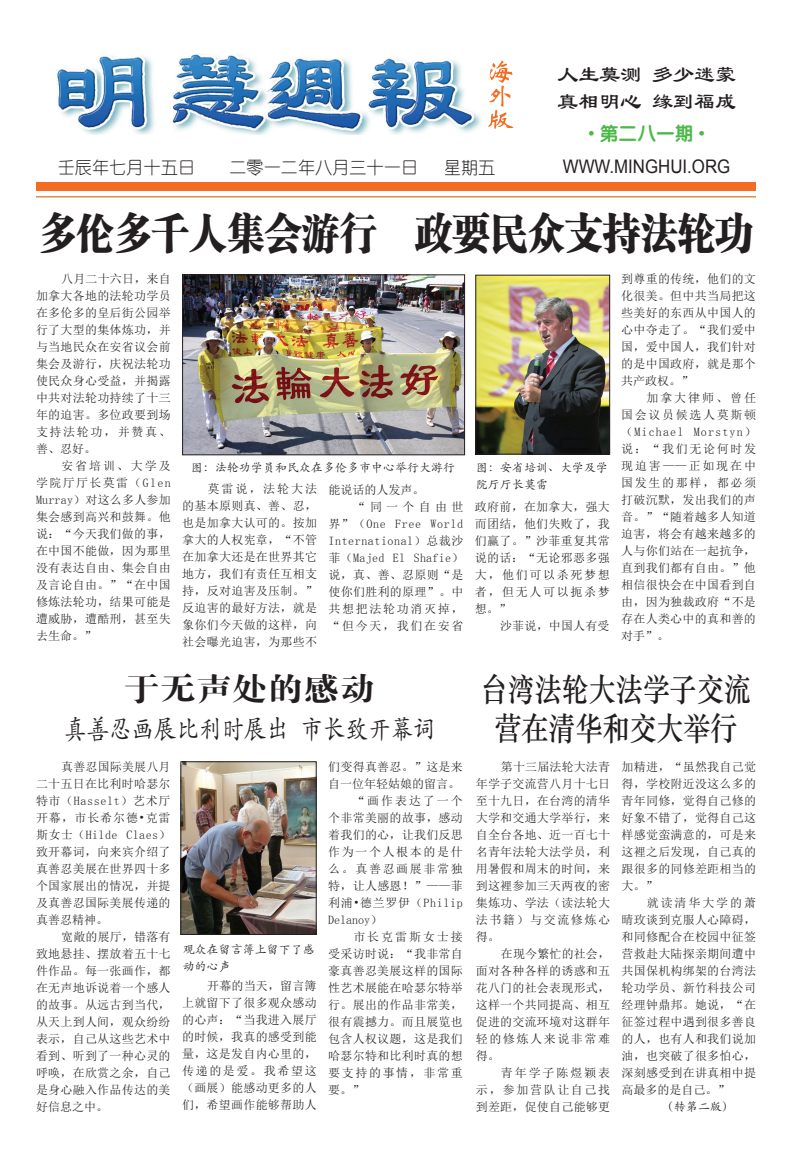
<style>
.page{position:relative;width:792px;height:1152px;background:#fff}
.page>*{position:absolute;margin:0;border:0;box-sizing:border-box;transform-origin:0 0}
.t1{font:42.3px "FZCSJW GB1 0";color:#231f20;scale:.89 1}
.t2{font:32.4px/38px "ST Zhongsong";color:#231f20;text-align:center;scale:.83 1}
.t3{font:32.4px "FZDBSJW GB1 0";color:#231f20;scale:1.11 1}
.t4{font:27px "ST Kaiti";color:#231f20;scale:.83 1}
.t5{font:23.4px/26.5px "Li Su";color:#231f20;scale:.9 1}
.t6{font:18.7px "Arial";color:#231f20;scale:.9 1}
.t7{font:18.7px "FZY4 JW GB1 0";color:#4cb848}
.t8{font:17.2px "You Yuan";color:#231f20}
.t9{font:12px/17px "Sim Sun";letter-spacing:.02em;color:#231f20;text-align:justify}
.t10{font:12px/17px "ST Kaiti";color:#231f20}
.t11{font:12px "Sim Sun";letter-spacing:.135em;color:#231f20}
.t12{font:12px "Sim Sun";letter-spacing:.055em;color:#231f20}
.t13{font:12px "Sim Sun";color:#231f20}
.t14{font:12px "Sim Sun";letter-spacing:.045em;color:#231f20}
.t15{font:12px "Sim Sun";letter-spacing:.16em;color:#231f20}
.s1{font-family:"Arial"}
</style>
<div class="page">
<hr style="left:36px;top:196px;width:720px;height:1px;background:#d06f18">
<div style="left:36px;top:182px;width:720px;height:9px;background:#f36c21"></div>
<svg style="left:488px;top:61px;width:25px;height:68px"></svg>
<img style="left:57px;top:54px;width:424px;height:80px">
<img style="left:184px;top:277px;width:279px;height:176px">
<div style="left:182px;top:275px;width:283px;height:180px;border:1px solid #231f20"></div>
<img style="left:478px;top:277px;width:130px;height:175px">
<div style="left:476px;top:275px;width:134px;height:179px;border:1px solid #231f20"></div>
<img style="left:183px;top:764px;width:131px;height:169px">
<div style="left:181px;top:762px;width:135px;height:173px;border:1px solid #231f20"></div>
<h3 class="t5" style="left:557px;top:61px;width:200px">人生莫测 多少迷蒙真相明心 缘到福成</h3>
<h3 class="t8" style="left:58px;top:158px;width:139px">壬辰年七月十五日</h3>
<h3 class="t8" style="left:229px;top:158px;width:190px">二零一二年八月三十一日</h3>
<h3 class="t8" style="left:444px;top:158px;width:53px">星期五</h3>
<h3 class="t7" style="left:588px;top:122px;width:118px"><span class="s1">•</span> 第二八一期 <span class="s1">•</span></h3>
<h3 class="t6" style="left:563px;top:154px;width:188px">WWW.MINGHUI.ORG</h3>
<h1 class="t1" style="left:39px;top:209px;width:804px">多伦多千人集会游行　政要民众支持法轮功</h1>
<p class="t9" style="left:36px;top:270px;width:136px;text-indent:25px">八月二十六日，来自加拿大各地的法轮功学员在多伦多的皇后街公园举行了大型的集体炼功，并与当地民众在安省议会前集会及游行，庆祝法轮功使民众身心受益，并揭露中共对法轮功持续了十三年的迫害。多位政要到场支持法轮功，并赞真、善、忍好。</p>
<p class="t9" style="left:36px;top:457px;width:136px;text-indent:25px">安省培训、大学及学院厅厅长莫雷（Glen Murray）对这么多人参加集会感到高兴和鼓舞。他说：“今天我们做的事，在中国不能做，因为那里没有表达自由、集会自由及言论自由。”“在中国修炼法轮功，结果可能是遭威胁，遭酷刑，甚至失去生命。”</p>
<p class="t10" style="left:191px;top:458px;width:265px">图：法轮功学员和民众在多伦多市中心举行大游行</p>
<p class="t10" style="left:476px;top:458px;width:133px">图：安省培训、大学及学院厅厅长莫雷</p>
<p class="t9" style="left:182px;top:480px;width:136px;text-indent:25px">莫雷说，法轮大法的基本原则真、善、忍，也是加拿大认可的。按加拿大的人权宪章，“不管在加拿大还是在世界其它地方，我们有责任互相支持，反对迫害及压制。”反迫害的最好方法，就是象你们今天做的这样，向社会曝光迫害，为那些不</p>
<p class="t13" style="left:329px;top:483px;width:97px">能说话的人发声。</p>
<p class="t9" style="left:354px;top:498px;width:111px">“同一个自由世</p>
<p class="t12" style="left:329px;top:517px;width:136px">界”（One Free World</p>
<p class="t14" style="left:329px;top:534px;width:136px">International）总裁沙</p>
<p class="t9" style="left:329px;top:549px;width:136px">菲（Majed El Shafie）</p>
<p class="t9" style="left:329px;top:566px;width:136px">说，真、善、忍原则“是</p>
<p class="t9" style="left:329px;top:583px;width:136px">使你们胜利的原理”。中</p>
<p class="t11" style="left:329px;top:602px;width:136px">共想把法轮功消灭掉，</p>
<p class="t11" style="left:329px;top:619px;width:136px">“但今天，我们在安省</p>
<p class="t9" style="left:475px;top:498px;width:136px">政府前，在加拿大，强大而团结，他们失败了，我们赢了。”沙菲重复其常说的话：“无论邪恶多强大，他们可以杀死梦想者，但无人可以扼杀梦想。”</p>
<p class="t9" style="left:500px;top:617px;width:111px">沙菲说，中国人有受</p>
<p class="t9" style="left:621px;top:270px;width:136px">到尊重的传统，他们的文化很美。但中共当局把这些美好的东西从中国人的心中夺走了。“我们爱中国，爱中国人，我们针对的是中国政府，就是那个共产政权。”</p>
<p class="t9" style="left:621px;top:389px;width:136px;text-indent:25px">加拿大律师、曾任国会议员候选人莫斯顿（Michael Morstyn）说：“我们无论何时发现迫害——正如现在中国发生的那样，都必须打破沉默，发出我们的声音。”“随着越多人知道迫害，将会有越来越多的人与你们站在一起抗争，直到我们都有自由。”他相信很快会在中国看到自由，因为独裁政府“不是存在人类心中的真和善的对手”。</p>
<h2 class="t3" style="left:123px;top:671px;width:229px">于无声处的感动</h2>
<h3 class="t4" style="left:64px;top:711px;width:449px">真善忍画展比利时展出 市长致开幕词</h3>
<p class="t9" style="left:36px;top:758px;width:136px;text-indent:25px">真善忍国际美展八月二十五日在比利时哈瑟尔特市（Hasselt）艺术厅开幕，市长希尔德•克雷斯女士（Hilde Claes）致开幕词，向来宾介绍了真善忍美展在世界四十多个国家展出的情况，并提及真善忍国际美展传递的真善忍精神。</p>
<p class="t9" style="left:36px;top:928px;width:136px;text-indent:25px">宽敞的展厅，错落有致地悬挂、摆放着五十七件作品。每一张画作，都在无声地诉说着一个感人的故事。从远古到当代，从天上到人间，观众纷纷表示，自己从这些艺术中看到、听到了一种心灵的呼唤，在欣赏之余，自己是身心融入作品传达的美好信息之中。</p>
<p class="t10" style="left:183px;top:941px;width:133px">观众在留言簿上留下了感动的心声</p>
<p class="t9" style="left:182px;top:977px;width:136px;text-indent:25px">开幕的当天，留言簿上就留下了很多观众感动的心声：“当我进入展厅的时候，我真的感受到能量，这是发自内心里的，传递的是爱。我希望这（画展）能感动更多的人们，希望画作能够帮助人</p>
<p class="t9" style="left:328px;top:758px;width:136px">们变得真善忍。”这是来</p>
<p class="t13" style="left:328px;top:777px;width:133px">自一位年轻姑娘的留言。</p>
<p class="t15" style="left:353px;top:794px;width:111px">“画作表达了一个</p>
<p class="t9" style="left:328px;top:809px;width:136px">个非常美丽的故事，感动</p>
<p class="t9" style="left:328px;top:826px;width:136px">着我们的心，让我们反思</p>
<p class="t11" style="left:328px;top:845px;width:136px">作为一个人根本的是什</p>
<p class="t11" style="left:328px;top:862px;width:136px">么。真善忍画展非常独</p>
<p class="t9" style="left:328px;top:877px;width:136px">特，让人感恩！”——菲</p>
<p class="t12" style="left:328px;top:896px;width:136px">利浦•德兰罗伊（Philip</p>
<p class="t13" style="left:328px;top:913px;width:55px">Delanoy）</p>
<p class="t15" style="left:353px;top:930px;width:111px">市长克雷斯女士接</p>
<p class="t9" style="left:328px;top:945px;width:136px">受采访时说：“我非常自</p>
<p class="t9" style="left:328px;top:962px;width:136px">豪真善忍美展这样的国际</p>
<p class="t9" style="left:328px;top:979px;width:136px">性艺术展能在哈瑟尔特举</p>
<p class="t9" style="left:328px;top:996px;width:136px">行。展出的作品非常美，</p>
<p class="t9" style="left:328px;top:1013px;width:136px">很有震撼力。而且展览也</p>
<p class="t9" style="left:328px;top:1030px;width:136px">包含人权议题，这是我们</p>
<p class="t9" style="left:328px;top:1047px;width:136px">哈瑟尔特和比利时真的想</p>
<p class="t11" style="left:328px;top:1066px;width:136px">要支持的事情，非常重</p>
<p class="t9" style="left:328px;top:1081px;width:37px">要。”</p>
<h2 class="t2" style="left:481px;top:669px;width:327px">台湾法轮大法学子交流营在清华和交大举行</h2>
<p class="t9" style="left:476px;top:758px;width:136px;text-indent:25px">第十三届法轮大法青年学子交流营八月十七日至十九日，在台湾的清华大学和交通大学举行，来自全台各地、近一百七十名青年法轮大法学员，利用暑假和周末的时间，来到这裡参加三天两夜的密集炼功、学法（读法轮大法书籍）与交流修炼心得。</p>
<p class="t9" style="left:476px;top:945px;width:136px;text-indent:25px">在现今繁忙的社会，面对各种各样的诱惑和五花八门的社会表现形式，这样一个共同提高、相互促进的交流环境对这群年轻的修炼人来说非常难得。</p>
<p class="t9" style="left:476px;top:1064px;width:136px;text-indent:25px">青年学子陈煜颖表示，参加营队让自己找到差距，促使自己能够更</p>
<p class="t9" style="left:622px;top:758px;width:136px">加精进，“虽然我自己觉得，学校附近没这么多的青年同修，觉得自己修的好象不错了，觉得自己这样感觉蛮满意的，可是来这裡之后发现，自己真的跟很多的同修差距相当的大。”</p>
<p class="t9" style="left:622px;top:894px;width:136px;text-indent:25px">就读清华大学的萧晴玫谈到克服人心障碍，和同修配合在校园中征签营救赴大陆探亲期间遭中共国保机构绑架的台湾法轮功学员、新竹科技公司经理钟鼎邦。她说，“在征签过程中遇到很多善良的人，也有人和我们说加油，也突破了很多怕心，深刻感受到在讲真相中提高最多的是自己。”</p>
<p class="t10" style="left:662px;top:1098px;width:73px">（转第二版）</p>
</div>
